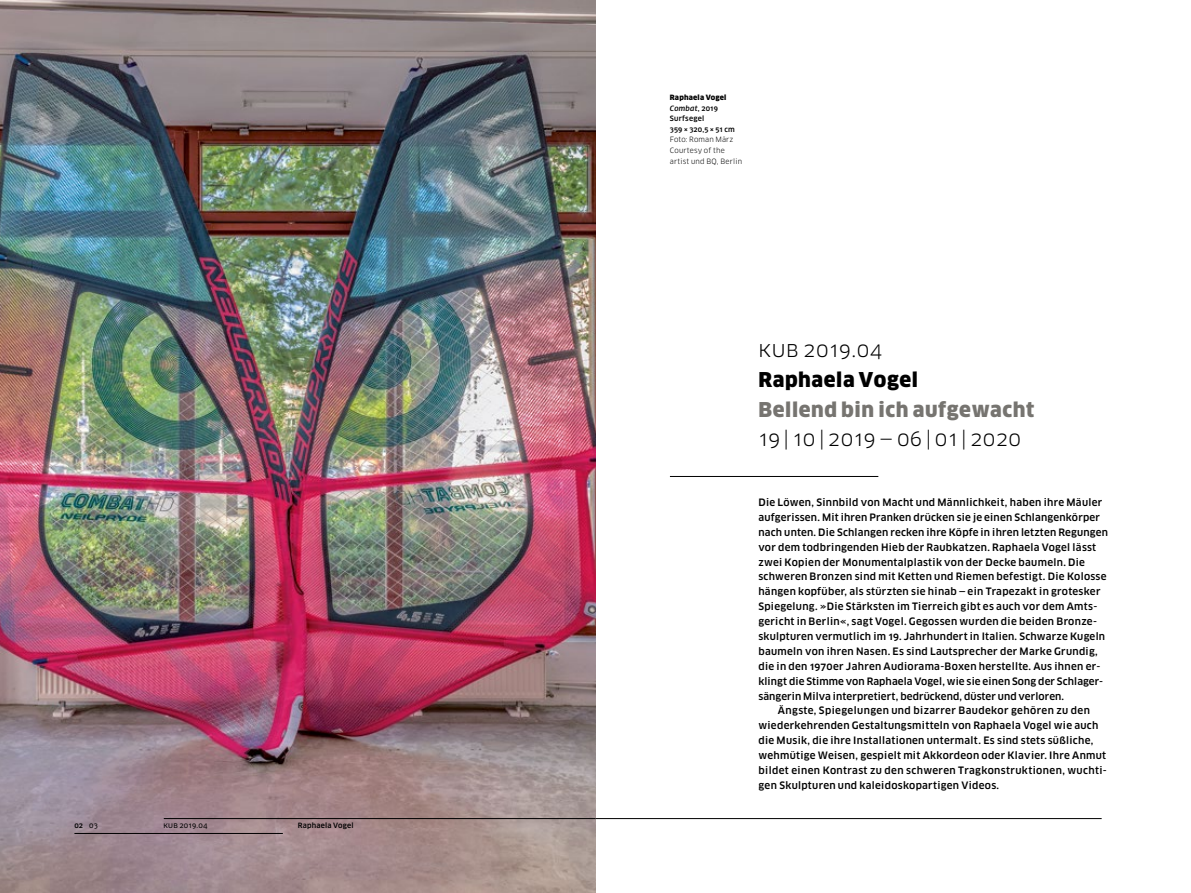
<style>
.page{position:relative;width:1191px;height:893px;background:#fff}
.page>*{position:absolute;margin:0;border:0;box-sizing:border-box;transform-origin:0 0}
.t1{font:19.95px "Clan Pro";letter-spacing:.03em;color:#000}
.t2{font:900 19.95px "Clan Pro";letter-spacing:.03em;color:#767470}
.t3{font:900 19.95px "Clan Pro";letter-spacing:.03em;color:#000}
.t4{font:500 10.05px "Clan Pro";letter-spacing:.03em;color:#000}
.t5{font:500 10.05px "Clan Pro";letter-spacing:.01em;color:#000}
.t6{font:500 7.2px/10.6px "Clan Pro";letter-spacing:.03em;color:#000}
.t7{font:7.2px/10.6px "Clan Pro";letter-spacing:.03em;color:#000}
.t8{font:7.2px "Clan Pro News";letter-spacing:.03em;color:#000}
.s1{font-family:"Clan Pro News";font-weight:400}
.s2{font-weight:900}
.s3{font-style:italic}
</style>
<div class="page">
<hr style="left:670px;top:476px;width:208px;height:1px;background:#000">
<img style="left:0;top:0;width:595px;height:893px">
<hr style="left:164px;top:818px;width:431px;height:1px;background:#000">
<hr style="left:74px;top:833px;width:209px;height:1px;background:#000">
<hr style="left:595px;top:818px;width:506px;height:1px;background:#000">
<p class="t6" style="left:74px;top:820px;width:25px">02 <span class="s1">03</span></p>
<p class="t8" style="left:163px;top:821px;width:45px">KUB 2019.04</p>
<p class="t6" style="left:298px;top:820px;width:57px">Raphaela Vogel</p>
<p class="t6" style="left:670px;top:92px;width:66px"><span class="s2">Raphaela Vogel<br></span><span class="s3">Combat</span>, 2019<br>Surfsegel<br>359 × 320,5 × 51 cm</p>
<p class="t7" style="left:670px;top:134px;width:74px">Foto: Roman März<br>Courtesy of the artist und BQ, Berlin</p>
<h1 class="t1" style="left:758px;top:338px;width:125px">KUB 2019.04</h1>
<h1 class="t3" style="left:758px;top:368px;width:161px">Raphaela Vogel</h1>
<h1 class="t2" style="left:758px;top:397px;width:277px">Bellend bin ich aufgewacht</h1>
<h1 class="t1" style="left:758px;top:427px;width:264px">19|10|2019—06|01|2020</h1>
<p class="t4" style="left:758px;top:496px;width:345px">Die Löwen, Sinnbild von Macht und Männlichkeit, haben ihre Mäuler</p>
<p class="t4" style="left:758px;top:511px;width:343px">aufgerissen. Mit ihren Pranken drücken sie je einen Schlangenkörper</p>
<p class="t4" style="left:758px;top:526px;width:351px">nach unten. Die Schlangen recken ihre Köpfe in ihren letzten Regungen</p>
<p class="t4" style="left:758px;top:541px;width:339px">vor dem todbringenden Hieb der Raubkatzen. Raphaela Vogel lässt</p>
<p class="t4" style="left:758px;top:556px;width:328px">zwei Kopien der Monumentalplastik von der Decke baumeln. Die</p>
<p class="t4" style="left:758px;top:571px;width:350px">schweren Bronzen sind mit Ketten und Riemen befestigt. Die Kolosse</p>
<p class="t4" style="left:758px;top:586px;width:344px">hängen kopfüber, als stürzten sie hinab — ein Trapezakt in grotesker</p>
<p class="t4" style="left:758px;top:601px;width:340px">Spiegelung. »Die Stärksten im Tierreich gibt es auch vor dem Amts-</p>
<p class="t4" style="left:758px;top:615px;width:340px">gericht in Berlin«, sagt Vogel. Gegossen wurden die beiden Bronze-</p>
<p class="t4" style="left:758px;top:630px;width:348px">skulpturen vermutlich im 19. Jahrhundert in Italien. Schwarze Kugeln</p>
<p class="t4" style="left:758px;top:645px;width:341px">baumeln von ihren Nasen. Es sind Lautsprecher der Marke Grundig,</p>
<p class="t4" style="left:758px;top:660px;width:343px">die in den 1970er Jahren Audiorama-Boxen herstellte. Aus ihnen er-</p>
<p class="t5" style="left:758px;top:675px;width:346px">klingt die Stimme von Raphaela Vogel, wie sie einen Song der Schlager-</p>
<p class="t5" style="left:758px;top:690px;width:307px">sängerin Milva interpretiert, bedrückend, düster und verloren.</p>
<p class="t4" style="left:778px;top:705px;width:313px">Ängste, Spiegelungen und bizarrer Baudekor gehören zu den</p>
<p class="t4" style="left:758px;top:720px;width:341px">wiederkehrenden Gestaltungsmitteln von Raphaela Vogel wie auch</p>
<p class="t4" style="left:758px;top:735px;width:336px">die Musik, die ihre Installationen untermalt. Es sind stets süßliche,</p>
<p class="t4" style="left:758px;top:749px;width:349px">wehmütige Weisen, gespielt mit Akkordeon oder Klavier. Ihre Anmut</p>
<p class="t4" style="left:758px;top:764px;width:350px">bildet einen Kontrast zu den schweren Tragkonstruktionen, wuchti-</p>
<p class="t4" style="left:758px;top:779px;width:242px">gen Skulpturen und kaleidoskopartigen Videos.</p>
</div>
